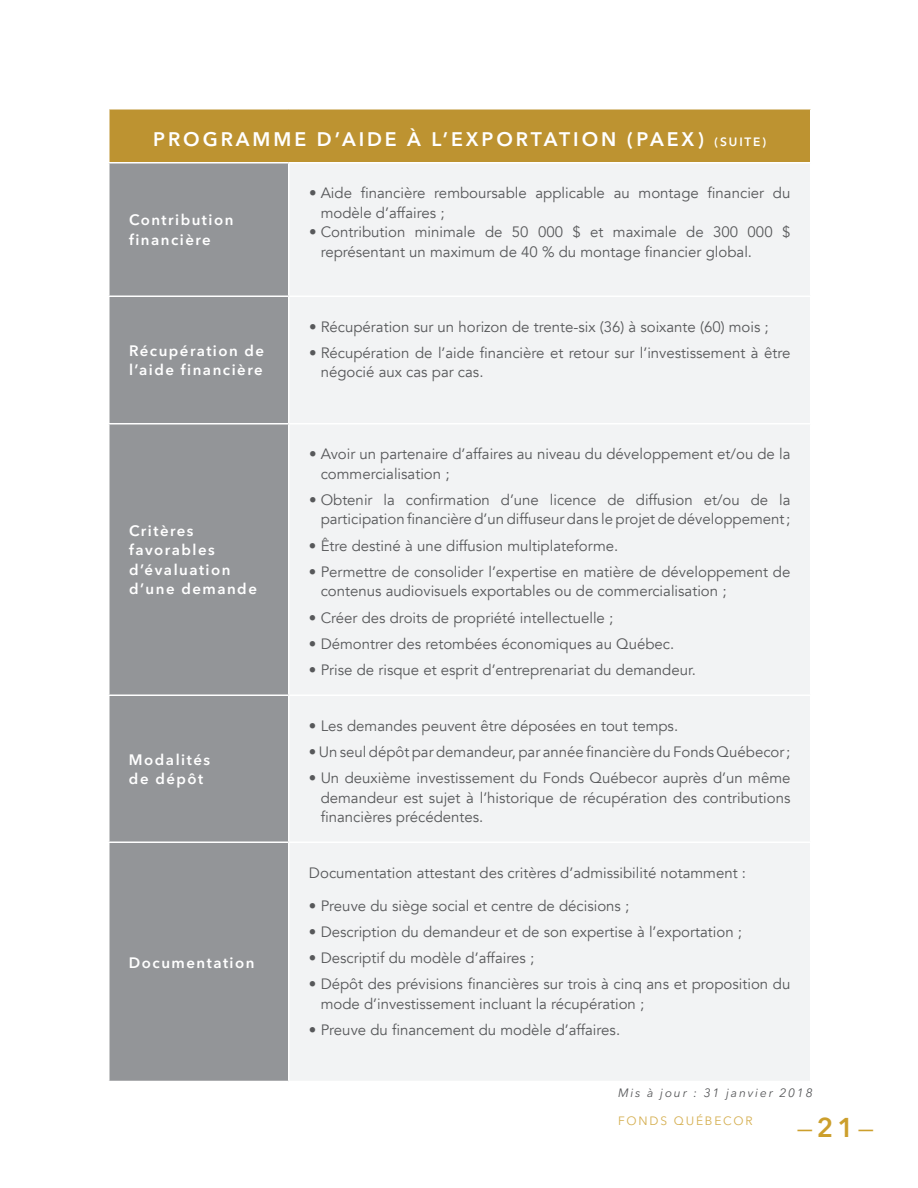
<style>
.page{position:relative;width:918px;height:1188px;background:#fff}
.page>*{position:absolute;margin:0;border:0;box-sizing:border-box;transform-origin:0 0}
.t1{font:27px "Avenir Next LT Pro";color:#cc9f2c}
.t2{font:600 19.5px "Avenir Next LT Pro";letter-spacing:.15em;color:#fff}
.t3{font:15px/19.5px "Avenir";color:#57585a}
.t4{font:600 15px/19.5px "Avenir Next LT Pro";letter-spacing:.1em;color:#fff}
.t5{font:italic 12px "Avenir Next LT Pro";letter-spacing:.15em;color:#57585a}
.t6{font:12px "Avenir Next LT Pro";letter-spacing:.15em;color:#d5af51}
.s1{font-size:12px}
.s2{font-weight:600}
</style>
<div class="page">
<div style="left:109px;top:109px;width:702px;height:54px;background:#bd9331"></div>
<div style="left:110px;top:164px;width:178px;height:917px;background:#939598"></div>
<div style="left:290px;top:164px;width:520px;height:916px;background:#f2f3f4"></div>
<hr style="left:108px;top:108px;width:181px;height:2px;background:#fff">
<hr style="left:108px;top:110px;width:2px;height:52px;background:#fff">
<hr style="left:289px;top:108px;width:523px;height:2px;background:#fff">
<hr style="left:810px;top:110px;width:2px;height:52px;background:#fff">
<hr style="left:108px;top:162px;width:181px;height:2px;background:#fff">
<hr style="left:289px;top:162px;width:523px;height:2px;background:#fff">
<hr style="left:108px;top:296px;width:181px;height:1px;background:#fff">
<hr style="left:289px;top:296px;width:523px;height:1px;background:#fff">
<hr style="left:108px;top:423px;width:181px;height:1px;background:#fff">
<hr style="left:289px;top:423px;width:523px;height:1px;background:#fff">
<hr style="left:108px;top:694px;width:181px;height:2px;background:#fff">
<hr style="left:289px;top:694px;width:523px;height:2px;background:#fff">
<hr style="left:108px;top:842px;width:181px;height:1px;background:#fff">
<hr style="left:289px;top:842px;width:523px;height:1px;background:#fff">
<h2 class="t2" style="left:153px;top:127px;width:614px">PROGRAMME D’AIDE À L’EXPORTATION (PAEX) <span class="s1">(SUITE)</span></h2>
<p class="t4" style="left:129px;top:210px;width:106px">Contribution financière</p>
<p class="t4" style="left:129px;top:341px;width:137px">Récupération de l’aide financière</p>
<p class="t4" style="left:129px;top:521px;width:129px">Critères favorables d’évaluation d’une demande</p>
<p class="t4" style="left:129px;top:750px;width:83px">Modalités de dépôt</p>
<p class="t4" style="left:129px;top:952px;width:127px">Documentation</p>
<p class="t3" style="left:321px;top:183px;width:471px;text-indent:-12px">• Aide financière remboursable applicable au montage financier du modèle d’affaires ;</p>
<p class="t3" style="left:321px;top:222px;width:471px;text-indent:-12px">• Contribution minimale de 50 000 $ et maximale de 300 000 $ représentant un maximum de 40 % du montage financier global.</p>
<p class="t3" style="left:309px;top:317px;width:461px">• Récupération sur un horizon de trente-six (36) à soixante (60) mois ;</p>
<p class="t3" style="left:321px;top:343px;width:471px;text-indent:-12px">• Récupération de l’aide financière et retour sur l’investissement à être négocié aux cas par cas.</p>
<p class="t3" style="left:321px;top:444px;width:471px;text-indent:-12px">• Avoir un partenaire d’affaires au niveau du développement et/ou de la commercialisation ;</p>
<p class="t3" style="left:309px;top:490px;width:483px;text-align:right">• Obtenir la confirmation d’une licence de diffusion et/ou de la participation financière d’un diffuseur dans le projet de développement;</p>
<p class="t3" style="left:309px;top:536px;width:311px">• Être destiné à une diffusion multiplateforme.</p>
<p class="t3" style="left:321px;top:562px;width:471px;text-indent:-12px">• Permettre de consolider l’expertise en matière de développement de contenus audiovisuels exportables ou de commercialisation ;</p>
<p class="t3" style="left:309px;top:608px;width:306px">• Créer des droits de propriété intellectuelle ;</p>
<p class="t3" style="left:309px;top:634px;width:367px">• Démontrer des retombées économiques au Québec.</p>
<p class="t3" style="left:309px;top:660px;width:388px">• Prise de risque et esprit d’entreprenariat du demandeur.</p>
<p class="t3" style="left:309px;top:716px;width:371px">• Les demandes peuvent être déposées en tout temps.</p>
<p class="t3" style="left:309px;top:742px;width:483px">• Un seul dépôt par demandeur, par année financière du Fonds Québecor;</p>
<p class="t3" style="left:321px;top:768px;width:471px;text-align:justify;text-indent:-12px">• Un deuxième investissement du Fonds Québecor auprès d’un même demandeur est sujet à l’historique de récupération des contributions financières précédentes.</p>
<p class="t3" style="left:309px;top:863px;width:439px">Documentation attestant des critères d’admissibilité notamment :</p>
<p class="t3" style="left:309px;top:896px;width:322px">• Preuve du siège social et centre de décisions ;</p>
<p class="t3" style="left:309px;top:922px;width:435px">• Description du demandeur et de son expertise à l’exportation ;</p>
<p class="t3" style="left:309px;top:948px;width:227px">• Descriptif du modèle d’affaires ;</p>
<p class="t3" style="left:321px;top:975px;width:471px;text-indent:-12px">• Dépôt des prévisions financières sur trois à cinq ans et proposition du mode d’investissement incluant la récupération ;</p>
<p class="t3" style="left:309px;top:1020px;width:313px">• Preuve du financement du modèle d’affaires.</p>
<p class="t5" style="left:618px;top:1085px;width:196px">Mis à jour : 31 janvier 2018</p>
<h1 class="t1" style="left:797px;top:1111px;width:79px">—<span class="s2">21</span>—</h1>
<p class="t6" style="left:618px;top:1114px;width:136px">FONDS QUÉBECOR</p>
</div>
